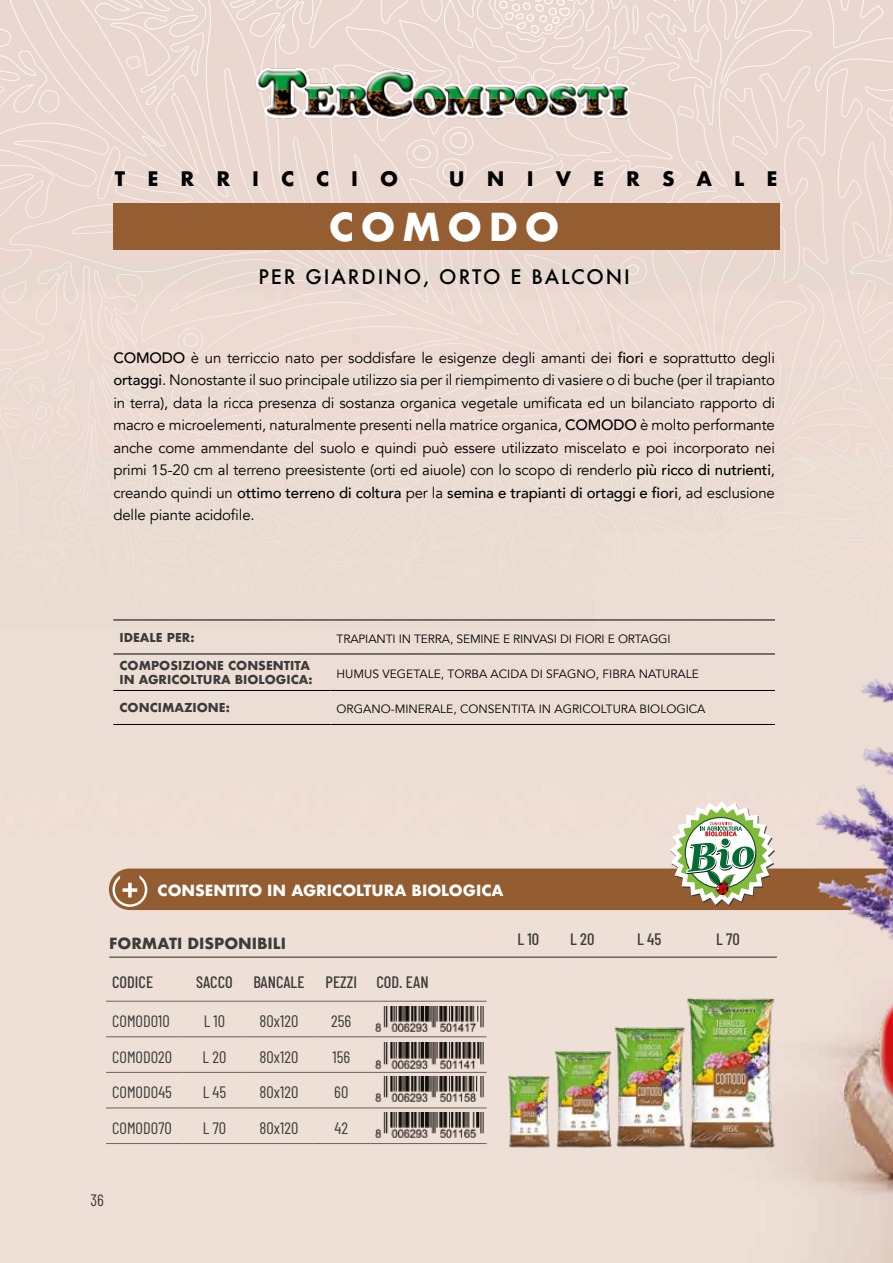
<style>
.page{position:relative;width:893px;height:1263px;background:#fff}
.page>*{position:absolute;margin:0;border:0;box-sizing:border-box;transform-origin:0 0}
.t1{font:700 37.5px "Futura";letter-spacing:.175em;color:#fff}
.t2{font:500 19.5px "Futura";letter-spacing:.1em;color:#000}
.t3{font:700 19.5px "Futura";letter-spacing:1.13em;color:#000}
.t4{font:16.5px "Barlow Condensed";color:#3c3c3b}
.t5{font:500 16.5px "Barlow Condensed";color:#3c3c3b}
.t6{font:15px/22.5px "Avenir";letter-spacing:-.01em;color:#000;text-align:justify}
.t7{font:700 15px "Futura";color:#fff}
.t8{font:700 15px "Futura";color:#3c3c3b}
.t9{font:12px "Avenir";color:#000}
.t10{font:700 12px/14.4px "Futura";color:#3c3c3b}
.s1{font-weight:500}
</style>
<div class="page">
<div style="left:0;top:0;width:893px;height:1160px;background:#ecdcd3"></div>
<div style="left:761px;top:566px;width:132px;height:101px;background:#ecded5"></div>
<div style="left:715px;top:667px;width:178px;height:384px;background:#ecded5"></div>
<hr style="left:113px;top:620px;width:218px;height:1px;background:#000">
<hr style="left:331px;top:620px;width:444px;height:1px;background:#000">
<hr style="left:113px;top:654px;width:218px;height:1px;background:#000">
<hr style="left:331px;top:654px;width:444px;height:1px;background:#000">
<hr style="left:113px;top:690px;width:218px;height:1px;background:#000">
<hr style="left:331px;top:690px;width:444px;height:1px;background:#000">
<hr style="left:113px;top:724px;width:218px;height:1px;background:#000">
<hr style="left:331px;top:724px;width:444px;height:1px;background:#000">
<div style="left:113px;top:203px;width:667px;height:46px;background:#945e32"></div>
<img style="left:834px;top:962px;width:59px;height:301px">
<hr style="left:109px;top:956px;width:668px;height:2px;background:#6c635c">
<hr style="left:106px;top:1001px;width:77px;height:1px;background:#6c635c">
<hr style="left:183px;top:1001px;width:63px;height:1px;background:#6c635c">
<hr style="left:246px;top:1001px;width:66px;height:1px;background:#6c635c">
<hr style="left:312px;top:1001px;width:58px;height:1px;background:#6c635c">
<hr style="left:370px;top:1001px;width:117px;height:1px;background:#6c635c">
<hr style="left:106px;top:1036px;width:77px;height:1px;background:#6c635c">
<hr style="left:183px;top:1036px;width:63px;height:1px;background:#6c635c">
<hr style="left:246px;top:1036px;width:66px;height:1px;background:#6c635c">
<hr style="left:312px;top:1036px;width:58px;height:1px;background:#6c635c">
<hr style="left:370px;top:1036px;width:117px;height:1px;background:#6c635c">
<hr style="left:106px;top:1072px;width:77px;height:1px;background:#6c635c">
<hr style="left:183px;top:1072px;width:63px;height:1px;background:#6c635c">
<hr style="left:246px;top:1072px;width:66px;height:1px;background:#6c635c">
<hr style="left:312px;top:1072px;width:58px;height:1px;background:#6c635c">
<hr style="left:370px;top:1072px;width:117px;height:1px;background:#6c635c">
<hr style="left:106px;top:1108px;width:77px;height:1px;background:#6c635c">
<hr style="left:183px;top:1108px;width:63px;height:1px;background:#6c635c">
<hr style="left:246px;top:1108px;width:66px;height:1px;background:#6c635c">
<hr style="left:312px;top:1108px;width:58px;height:1px;background:#6c635c">
<hr style="left:370px;top:1108px;width:117px;height:1px;background:#6c635c">
<hr style="left:106px;top:1143px;width:77px;height:1px;background:#6c635c">
<hr style="left:183px;top:1143px;width:63px;height:1px;background:#6c635c">
<hr style="left:246px;top:1143px;width:66px;height:1px;background:#6c635c">
<hr style="left:312px;top:1143px;width:58px;height:1px;background:#6c635c">
<hr style="left:370px;top:1143px;width:117px;height:1px;background:#6c635c">
<img style="left:375px;top:1006px;width:111px;height:26px">
<img style="left:375px;top:1043px;width:111px;height:25px">
<img style="left:375px;top:1076px;width:111px;height:26px">
<img style="left:375px;top:1112px;width:111px;height:26px">
<img style="left:555px;top:1043px;width:57px;height:107px">
<img style="left:613px;top:1017px;width:70px;height:135px">
<img style="left:683px;top:988px;width:96px;height:169px">
<img style="left:506px;top:1070px;width:46px;height:84px">
<img style="left:253px;top:65px;width:391px;height:56px">
<svg style="left:109px;top:801px;width:784px;height:109px;background:#c8ae9a"></svg>
<h2 class="t3" style="left:115px;top:165px;width:285px">TERRICCIO</h2>
<h2 class="t3" style="left:449px;top:165px;width:330px">UNIVERSALE</h2>
<h1 class="t1" style="left:329px;top:200px;width:232px">COMODO</h1>
<h2 class="t2" style="left:258px;top:264px;width:373px">PER GIARDINO, ORTO E BALCONI</h2>
<p class="t6" style="left:113px;top:347px;width:663px"><span class="s1">COMODO</span> è un terriccio nato per soddisfare le esigenze degli amanti dei <span class="s1">fiori</span> e soprattutto degli <span class="s1">ortaggi</span>. Nonostante il suo principale utilizzo sia per il riempimento di vasiere o di buche (per il trapianto in terra), data la ricca presenza di sostanza organica vegetale umificata ed un bilanciato rapporto di macro e microelementi, naturalmente presenti nella matrice organica, <span class="s1">COMODO</span> è molto performante anche come ammendante del suolo e quindi può essere utilizzato miscelato e poi incorporato nei primi 15-20 cm al terreno preesistente (orti ed aiuole) con lo scopo di renderlo <span class="s1">più ricco di nutrienti</span>, creando quindi un <span class="s1">ottimo terreno di coltura</span> per la <span class="s1">semina e trapianti di ortaggi e fiori</span>, ad esclusione delle piante acidofile.</p>
<p class="t10" style="left:119px;top:630px;width:77px">IDEALE PER:</p>
<p class="t9" style="left:337px;top:632px;width:335px">TRAPIANTI IN TERRA, SEMINE E RINVASI DI FIORI E ORTAGGI</p>
<p class="t10" style="left:119px;top:658px;width:195px">COMPOSIZIONE CONSENTITA<br>IN AGRICOLTURA BIOLOGICA:</p>
<p class="t9" style="left:337px;top:667px;width:364px">HUMUS VEGETALE, TORBA ACIDA DI SFAGNO, FIBRA NATURALE</p>
<p class="t10" style="left:119px;top:701px;width:112px">CONCIMAZIONE:</p>
<p class="t9" style="left:337px;top:702px;width:370px">ORGANO-MINERALE, CONSENTITA IN AGRICOLTURA BIOLOGICA</p>
<p class="t7" style="left:157px;top:880px;width:348px">CONSENTITO IN AGRICOLTURA BIOLOGICA</p>
<p class="t8" style="left:109px;top:932px;width:178px">FORMATI DISPONIBILI</p>
<p class="t5" style="left:518px;top:927px;width:23px">L 10</p>
<p class="t5" style="left:112px;top:970px;width:43px">CODICE</p>
<p class="t5" style="left:196px;top:970px;width:38px">SACCO</p>
<p class="t5" style="left:253px;top:970px;width:53px">BANCALE</p>
<p class="t5" style="left:326px;top:970px;width:105px">PEZZI COD. EAN</p>
<p class="t4" style="left:112px;top:1009px;width:59px">COMODO10</p>
<p class="t4" style="left:204px;top:1009px;width:23px">L 10</p>
<p class="t4" style="left:260px;top:1009px;width:40px">80x120</p>
<p class="t4" style="left:331px;top:1009px;width:22px">256</p>
<p class="t4" style="left:112px;top:1045px;width:62px">COMODO20</p>
<p class="t4" style="left:203px;top:1045px;width:25px">L 20</p>
<p class="t4" style="left:260px;top:1045px;width:40px">80x120</p>
<p class="t4" style="left:332px;top:1045px;width:19px">156</p>
<p class="t4" style="left:112px;top:1081px;width:61px">COMODO45</p>
<p class="t4" style="left:203px;top:1081px;width:25px">L 45</p>
<p class="t4" style="left:260px;top:1081px;width:40px">80x120</p>
<p class="t4" style="left:334px;top:1081px;width:16px">60</p>
<p class="t4" style="left:112px;top:1116px;width:61px">COMODO70</p>
<p class="t4" style="left:203px;top:1116px;width:25px">L 70</p>
<p class="t4" style="left:260px;top:1116px;width:40px">80x120</p>
<p class="t4" style="left:335px;top:1116px;width:15px">42</p>
<p class="t4" style="left:90px;top:1188px;width:15px">36</p>
<p class="t5" style="left:570px;top:927px;width:26px">L 20</p>
<p class="t5" style="left:637px;top:927px;width:26px">L 45</p>
<p class="t5" style="left:716px;top:927px;width:25px">L 70</p>
</div>
